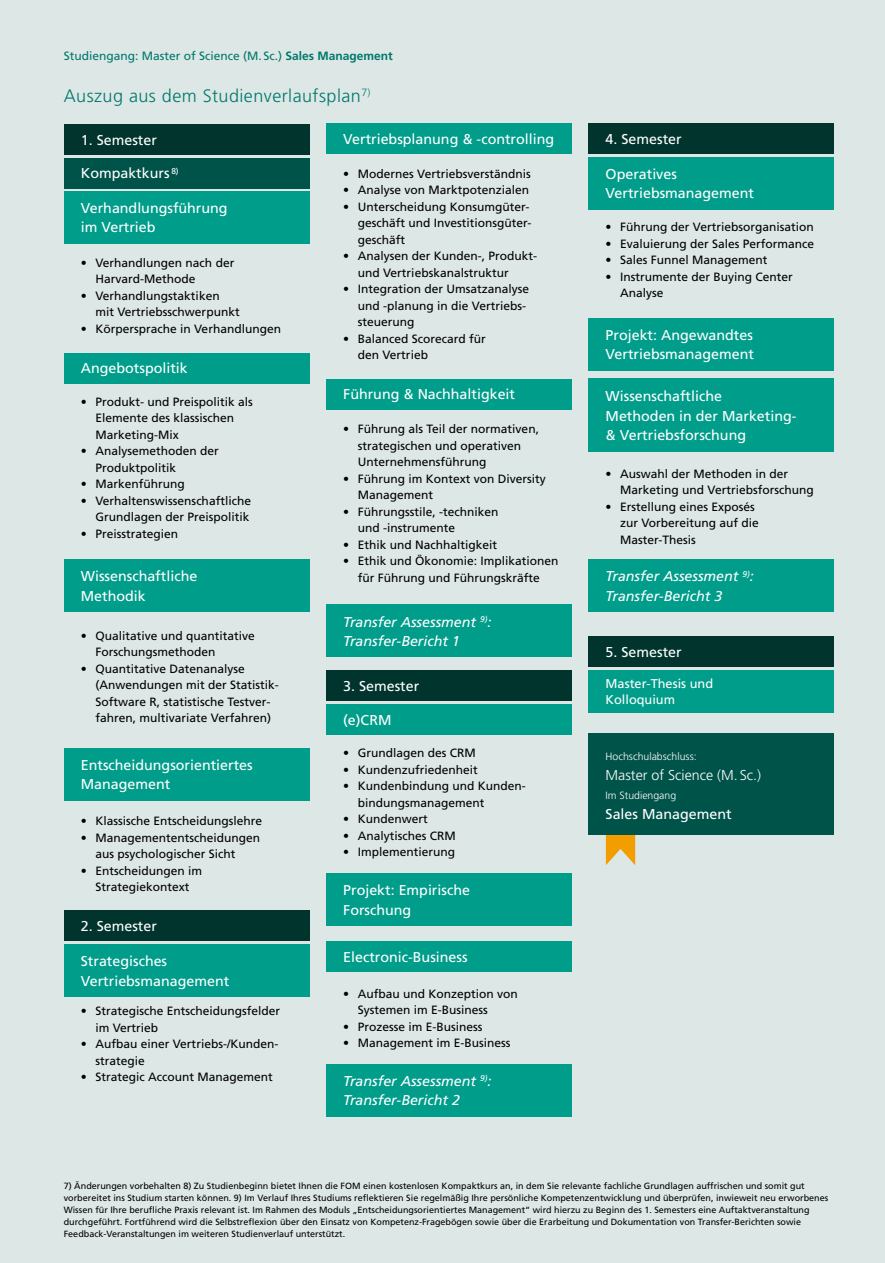
<style>
.page{position:relative;width:885px;height:1263px;background:#fff}
.page>*{position:absolute;margin:0;border:0;box-sizing:border-box;transform-origin:0 0}
.t1{font:300 18px "Frutiger LT Std";letter-spacing:.025em;color:#00786b}
.t2{font:14.25px/19.5px "Frutiger LT Std";color:#fff}
.t3{font:italic 14.25px/19.5px "Frutiger LT Std";color:#fff}
.t4{font:300 14.25px "Frutiger LT Std";color:#fff}
.t5{font:12.75px/16.5px "Frutiger LT Std";color:#fff}
.t6{font:12px/16.5px "Frutiger LT Std";color:#000}
.t7{font:12px "Frutiger LT Std";color:#00786b}
.t8{font:300 10.5px "Frutiger LT Std";color:#fff}
.t9{font:9px/12px "Frutiger LT Std";color:#000}
.s1{font-weight:700}
</style>
<div class="page">
<div style="left:0;top:0;width:884px;height:1263px;background:#dde7e6"></div>
<div style="left:64px;top:124px;width:245px;height:31px;background:#00342d"></div>
<div style="left:64px;top:910px;width:245px;height:31px;background:#00342d"></div>
<div style="left:64px;top:158px;width:245px;height:30px;background:#005349"></div>
<div style="left:64px;top:191px;width:245px;height:52px;background:#009d8b"></div>
<div style="left:64px;top:944px;width:245px;height:52px;background:#009d8b"></div>
<div style="left:588px;top:560px;width:245px;height:52px;background:#009d8b"></div>
<div style="left:64px;top:353px;width:245px;height:30px;background:#009d8b"></div>
<div style="left:64px;top:560px;width:245px;height:52px;background:#009d8b"></div>
<div style="left:588px;top:123px;width:245px;height:31px;background:#00342d"></div>
<div style="left:588px;top:157px;width:245px;height:52px;background:#009d8b"></div>
<div style="left:588px;top:318px;width:245px;height:52px;background:#009d8b"></div>
<div style="left:588px;top:379px;width:245px;height:73px;background:#009d8b"></div>
<div style="left:326px;top:670px;width:245px;height:31px;background:#00342d"></div>
<div style="left:326px;top:704px;width:245px;height:31px;background:#009d8b"></div>
<div style="left:326px;top:941px;width:245px;height:31px;background:#009d8b"></div>
<div style="left:326px;top:874px;width:245px;height:52px;background:#009d8b"></div>
<div style="left:326px;top:123px;width:245px;height:31px;background:#009d8b"></div>
<div style="left:326px;top:379px;width:245px;height:30px;background:#009d8b"></div>
<div style="left:326px;top:605px;width:245px;height:52px;background:#009d8b"></div>
<div style="left:326px;top:1064px;width:245px;height:52px;background:#009d8b"></div>
<div style="left:64px;top:748px;width:245px;height:52px;background:#009d8b"></div>
<div style="left:588px;top:636px;width:245px;height:30px;background:#00342d"></div>
<div style="left:588px;top:670px;width:245px;height:42px;background:#009d8b"></div>
<svg style="left:605px;top:835px;width:30px;height:30px"></svg>
<div style="left:588px;top:733px;width:245px;height:102px;background:#005349"></div>
<p class="t7" style="left:64px;top:49px;width:330px">Studiengang: Master of Science (M. Sc.) <span class="s1">Sales Management</span></p>
<h1 class="t1" style="left:64px;top:86px;width:308px">Auszug aus dem Studienverlaufsplan<sup>7)</sup></h1>
<p class="t2" style="left:81px;top:130px;width:78px">1. Semester</p>
<p class="t2" style="left:81px;top:164px;width:99px">Kompaktkurs <sup>8)</sup></p>
<p class="t2" style="left:81px;top:198px;width:148px">Verhandlungsführung im Vertrieb</p>
<p class="t6" style="left:95px;top:255px;width:140px;text-indent:-14px">• Verhandlungen nach der<br>Harvard-Methode</p>
<p class="t6" style="left:95px;top:288px;width:146px;text-indent:-14px">• Verhandlungstaktiken mit Vertriebsschwerpunkt</p>
<p class="t6" style="left:81px;top:321px;width:202px">• Körpersprache in Verhandlungen</p>
<p class="t2" style="left:81px;top:359px;width:108px">Angebotspolitik</p>
<p class="t6" style="left:95px;top:393px;width:159px;text-indent:-14px">• Produkt- und Preispolitik als<br>Elemente des klassischen<br>Marketing-Mix</p>
<p class="t6" style="left:95px;top:443px;width:125px;text-indent:-14px">• Analysemethoden der<br>Produktpolitik</p>
<p class="t6" style="left:81px;top:476px;width:105px">• Markenführung</p>
<p class="t6" style="left:81px;top:492px;width:172px;text-align:right">• Verhaltenswissenschaftliche<br>Grundlagen der Preispolitik</p>
<p class="t6" style="left:81px;top:525px;width:99px">• Preisstrategien</p>
<p class="t2" style="left:81px;top:567px;width:118px">Wissenschaftliche<br>Methodik</p>
<p class="t6" style="left:95px;top:628px;width:161px;text-indent:-14px">• Qualitative und quantitative<br>Forschungsmethoden</p>
<p class="t6" style="left:95px;top:661px;width:185px;text-indent:-14px">• Quantitative Datenanalyse (Anwendungen mit der Statistik-Software R, statistische Testver&shy;fahren, multivariate Verfahren)</p>
<p class="t2" style="left:81px;top:755px;width:173px">Entscheidungsorientiertes<br>Management</p>
<p class="t6" style="left:81px;top:813px;width:183px">• Klassische Entscheidungslehre</p>
<p class="t6" style="left:95px;top:829px;width:166px;text-indent:-14px">• Managemententscheidungen aus psychologischer Sicht</p>
<p class="t6" style="left:81px;top:862px;width:123px;text-align:center">• Entscheidungen im<br>Strategiekontext</p>
<p class="t2" style="left:81px;top:916px;width:78px">2. Semester</p>
<p class="t2" style="left:81px;top:951px;width:150px">Strategisches<br>Vertriebsmanagement</p>
<p class="t6" style="left:95px;top:1003px;width:186px;text-indent:-14px">• Strategische Entscheidungsfelder im Vertrieb</p>
<p class="t6" style="left:95px;top:1036px;width:184px;text-indent:-14px">• Aufbau einer Vertriebs-/Kunden&shy;strategie</p>
<p class="t6" style="left:81px;top:1069px;width:193px">• Strategic Account Management</p>
<p class="t2" style="left:343px;top:129px;width:212px">Vertriebsplanung &amp; -controlling</p>
<p class="t6" style="left:343px;top:165px;width:189px">• Modernes Vertriebsverständnis</p>
<p class="t6" style="left:343px;top:182px;width:187px">• Analyse von Marktpotenzialen</p>
<p class="t6" style="left:357px;top:198px;width:175px;text-indent:-14px">• Unterscheidung Konsumgüter&shy;geschäft und Investitionsgüter&shy;geschäft</p>
<p class="t6" style="left:357px;top:248px;width:181px;text-indent:-14px">• Analysen der Kunden-, Produkt&shy;und Vertriebskanalstruktur</p>
<p class="t6" style="left:357px;top:281px;width:173px;text-indent:-14px">• Integration der Umsatzanalyse und -planung in die Vertriebs&shy;steuerung</p>
<p class="t6" style="left:357px;top:330px;width:130px;text-indent:-14px">• Balanced Scorecard für den Vertrieb</p>
<p class="t2" style="left:343px;top:385px;width:173px">Führung &amp; Nachhaltigkeit</p>
<p class="t6" style="left:357px;top:421px;width:183px;text-indent:-14px">• Führung als Teil der normativen, strategischen und operativen<br>Unternehmensführung</p>
<p class="t6" style="left:357px;top:470px;width:190px;text-indent:-14px">• Führung im Kontext von Diversity<br>Management</p>
<p class="t6" style="left:357px;top:503px;width:142px;text-indent:-14px">• Führungsstile, -techniken und -instrumente</p>
<p class="t6" style="left:343px;top:536px;width:155px">• Ethik und Nachhaltigkeit</p>
<p class="t6" style="left:343px;top:553px;width:217px;text-align:center">• Ethik und Ökonomie: Implikationen für Führung und Führungskräfte</p>
<p class="t3" style="left:343px;top:612px;width:150px">Transfer Assessment <sup>9)</sup>:<br>Transfer-Bericht 1</p>
<p class="t2" style="left:343px;top:676px;width:78px">3. Semester</p>
<p class="t2" style="left:343px;top:710px;width:50px">(e)CRM</p>
<p class="t6" style="left:343px;top:745px;width:134px">• Grundlagen des CRM</p>
<p class="t6" style="left:343px;top:761px;width:136px">• Kundenzufriedenheit</p>
<p class="t6" style="left:357px;top:778px;width:169px;text-indent:-14px">• Kundenbindung und Kunden&shy;bindungsmanagement</p>
<p class="t6" style="left:343px;top:811px;width:86px">• Kundenwert</p>
<p class="t6" style="left:343px;top:827px;width:114px">• Analytisches CRM</p>
<p class="t6" style="left:343px;top:844px;width:113px">• Implementierung</p>
<p class="t2" style="left:343px;top:881px;width:128px">Projekt: Empirische<br>Forschung</p>
<p class="t2" style="left:343px;top:947px;width:126px">Electronic-Business</p>
<p class="t6" style="left:357px;top:985px;width:162px;text-indent:-14px">• Aufbau und Konzeption von<br>Systemen im E-Business</p>
<p class="t6" style="left:343px;top:1018px;width:141px">• Prozesse im E-Business</p>
<p class="t6" style="left:343px;top:1035px;width:169px">• Management im E-Business</p>
<p class="t3" style="left:343px;top:1071px;width:150px">Transfer Assessment <sup>9)</sup>:<br>Transfer-Bericht 2</p>
<p class="t2" style="left:605px;top:129px;width:78px">4. Semester</p>
<p class="t2" style="left:605px;top:164px;width:150px">Operatives<br>Vertriebsmanagement</p>
<p class="t6" style="left:605px;top:219px;width:210px">• Führung der Vertriebsorganisation</p>
<p class="t6" style="left:605px;top:235px;width:210px">• Evaluierung der Sales Performance</p>
<p class="t6" style="left:605px;top:252px;width:163px">• Sales Funnel Management</p>
<p class="t6" style="left:620px;top:268px;width:174px;text-indent:-14px">• Instrumente der Buying Center<br>Analyse</p>
<p class="t2" style="left:605px;top:325px;width:150px">Projekt: Angewandtes<br>Vertriebsmanagement</p>
<p class="t2" style="left:605px;top:387px;width:192px">Wissenschaftliche<br>Methoden in der Marketing-&amp; Vertriebsforschung</p>
<p class="t6" style="left:620px;top:465px;width:195px;text-indent:-14px">• Auswahl der Methoden in der<br>Marketing und Vertriebsforschung</p>
<p class="t6" style="left:620px;top:498px;width:140px;text-indent:-14px">• Erstellung eines Exposés zur Vorbereitung auf die<br>Master-Thesis</p>
<p class="t3" style="left:605px;top:567px;width:150px">Transfer Assessment <sup>9)</sup>:<br>Transfer-Bericht 3</p>
<p class="t2" style="left:605px;top:642px;width:78px">5. Semester</p>
<p class="t5" style="left:605px;top:675px;width:109px">Master-Thesis und<br>Kolloquium</p>
<p class="t8" style="left:605px;top:750px;width:93px">Hochschulabschluss:</p>
<p class="t4" style="left:605px;top:766px;width:157px">Master of Science (M. Sc.)</p>
<p class="t8" style="left:605px;top:789px;width:72px">Im Studiengang</p>
<p class="t2" style="left:605px;top:804px;width:127px">Sales Management</p>
<p class="t9" style="left:64px;top:1180px;width:765px">7) Änderungen vorbehalten 8) Zu Studienbeginn bietet Ihnen die FOM einen kostenlosen Kompaktkurs an, in dem Sie relevante fachliche Grundlagen auffrischen und somit gut vorbereitet ins Studium starten können. 9) Im Verlauf Ihres Studiums reflektieren Sie regelmäßig Ihre persönliche Kompetenzentwicklung und überprüfen, inwieweit neu erworbenes Wissen für Ihre berufliche Praxis relevant ist. Im Rahmen des Moduls „Entscheidungsorientiertes Management“ wird hierzu zu Beginn des 1. Semesters eine Auftaktveranstaltung durchgeführt. Fortführend wird die Selbstreflexion über den Einsatz von Kompetenz-Fragebögen sowie über die Erarbeitung und Dokumentation von Transfer-Berichten sowie Feedback-Veranstaltungen im weiteren Studienverlauf unterstützt.</p>
</div>
